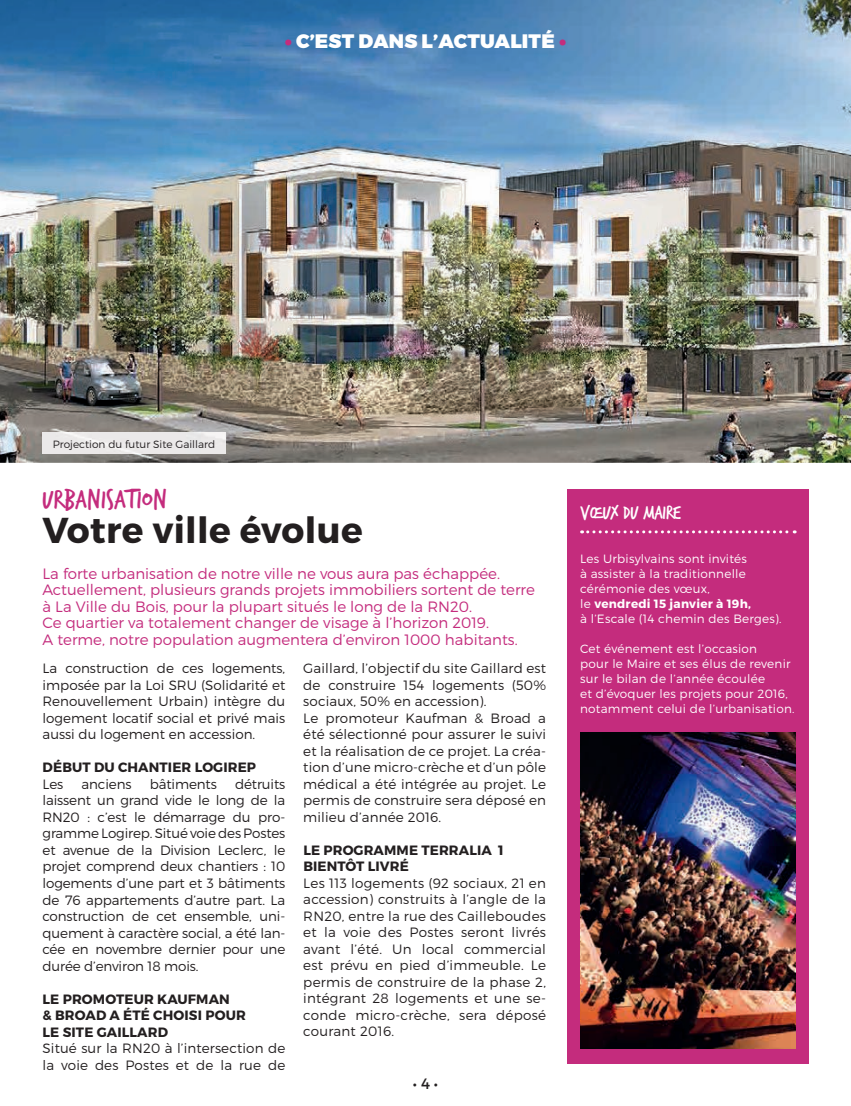
<style>
.page{position:relative;width:851px;height:1106px;background:#fff}
.page>*{position:absolute;margin:0;border:0;box-sizing:border-box;transform-origin:0 0}
.t1{font:700 36px "Montserrat";letter-spacing:.01em;color:#231f20}
.t2{font:28.5px "Trash Hand";letter-spacing:.01em;color:#c42c7d}
.t3{font:21px "Trash Hand";letter-spacing:-.01em;color:#fff}
.t4{font:900 19.5px "Montserrat";letter-spacing:.01em;color:#fff}
.t5{font:300 15px/16.5px "Montserrat";color:#c42c7d}
.t6{font:15px "Montserrat";color:#231f20}
.t7{font:300 13.5px/16.5px "Montserrat";letter-spacing:.01em;color:#231f20;text-align:justify}
.t8{font:700 13.5px/16.5px "Montserrat";letter-spacing:.01em;color:#231f20}
.t9{font:300 13.5px "Montserrat";letter-spacing:-.01em;color:#231f20}
.t10{font:300 12px/15px "Montserrat";letter-spacing:.02em;color:#fff}
.t11{font:300 10.5px "Montserrat";color:#231f20}
.s1{color:#c42c7d}
.s2{font-weight:700}
</style>
<div class="page">
<img style="left:0;top:0;width:850px;height:463px">
<div style="left:567px;top:489px;width:241px;height:574px;background:#c42c7d"></div>
<svg style="left:581px;top:530px;width:214px;height:3px"></svg>
<img style="left:580px;top:732px;width:215px;height:316px">
<div style="left:43px;top:432px;width:182px;height:21px;background:#ebe9e9"></div>
<h3 class="t4" style="left:285px;top:28px;width:283px"><span class="s1">•</span> C’EST DANS L’ACTUALITÉ <span class="s1">•</span></h3>
<p class="t11" style="left:53px;top:438px;width:164px">Projection du futur Site Gaillard</p>
<h2 class="t2" style="left:43px;top:486px;width:126px">URBANISATION</h2>
<h1 class="t1" style="left:43px;top:508px;width:321px">Votre ville évolue</h1>
<p class="t5" style="left:43px;top:565px;width:494px">La forte urbanisation de notre ville ne vous aura pas échappée.<br>Actuellement, plusieurs grands projets immobiliers sortent de terre à La Ville du Bois, pour la plupart situés le long de la RN20.<br>Ce quartier va totalement changer de visage à l’horizon 2019.<br>A terme, notre population augmentera d’environ 1000 habitants.</p>
<p class="t7" style="left:43px;top:660px;width:244px">La construction de ces logements, imposée par la Loi SRU (Solidarité et Renouvellement Urbain) intègre du logement locatif social et privé mais aussi du logement en accession.</p>
<p class="t8" style="left:43px;top:759px;width:215px">DÉBUT DU CHANTIER LOGIREP</p>
<p class="t7" style="left:43px;top:775px;width:22px">Les</p>
<p class="t9" style="left:82px;top:776px;width:51px">anciens</p>
<p class="t9" style="left:150px;top:776px;width:68px">bâtiments</p>
<p class="t7" style="left:43px;top:775px;width:244px;text-indent:192px">détruits laissent un grand vide le long de la RN20 : c’est le démarrage du pro&shy;gramme Logirep. Situé voie des Postes et avenue de la Division Leclerc, le projet comprend deux chantiers : 10 logements d’une part et 3 bâtiments de 76 appartements d’autre part. La construction de cet ensemble, uni&shy;quement à caractère social, a été lan&shy;cée en novembre dernier pour une durée d’environ 18 mois.</p>
<p class="t8" style="left:43px;top:990px;width:205px">LE PROMOTEUR KAUFMAN<br>&amp; BROAD A ÉTÉ CHOISI POUR<br>LE SITE GAILLARD</p>
<p class="t7" style="left:43px;top:1039px;width:244px">Situé sur la RN20 à l’intersection de la voie des Postes et de la rue de</p>
<p class="t7" style="left:303px;top:660px;width:244px;text-align:left">Gaillard, l’objectif du site Gaillard est de construire 154 logements (50% sociaux, 50% en accession).<br>Le promoteur Kaufman &amp; Broad a été sélectionné pour assurer le suivi et la réalisation de ce projet. La créa&shy;tion d’une micro-crèche et d’un pôle médical a été intégrée au projet. Le permis de construire sera déposé en milieu d’année 2016.</p>
<p class="t8" style="left:303px;top:842px;width:202px">LE PROGRAMME TERRALIA 1<br>BIENTÔT LIVRÉ</p>
<p class="t7" style="left:303px;top:874px;width:244px">Les 113 logements (92 sociaux, 21 en accession) construits à l’angle de la RN20, entre la rue des Cailleboudes et la voie des Postes seront livrés avant l’été. Un local commercial est prévu en pied d’immeuble. Le permis de construire de la phase 2, intégrant 28 logements et une se&shy;conde micro-crèche, sera déposé courant 2016.</p>
<p class="t6" style="left:413px;top:1074px;width:27px">• 4 •</p>
<h3 class="t3" style="left:580px;top:501px;width:102px">VŒUX DU MAIRE</h3>
<p class="t10" style="left:580px;top:550px;width:203px">Les Urbisylvains sont invités<br>à assister à la traditionnelle cérémonie des vœux,<br>le <span class="s2">vendredi 15 janvier à 19h,<br></span>à l’Escale (14 chemin des Berges).</p>
<p class="t10" style="left:580px;top:640px;width:216px">Cet événement est l’occasion<br>pour le Maire et ses élus de revenir sur le bilan de l’année écoulée<br>et d’évoquer les projets pour 2016, notamment celui de l’urbanisation.</p>
</div>
